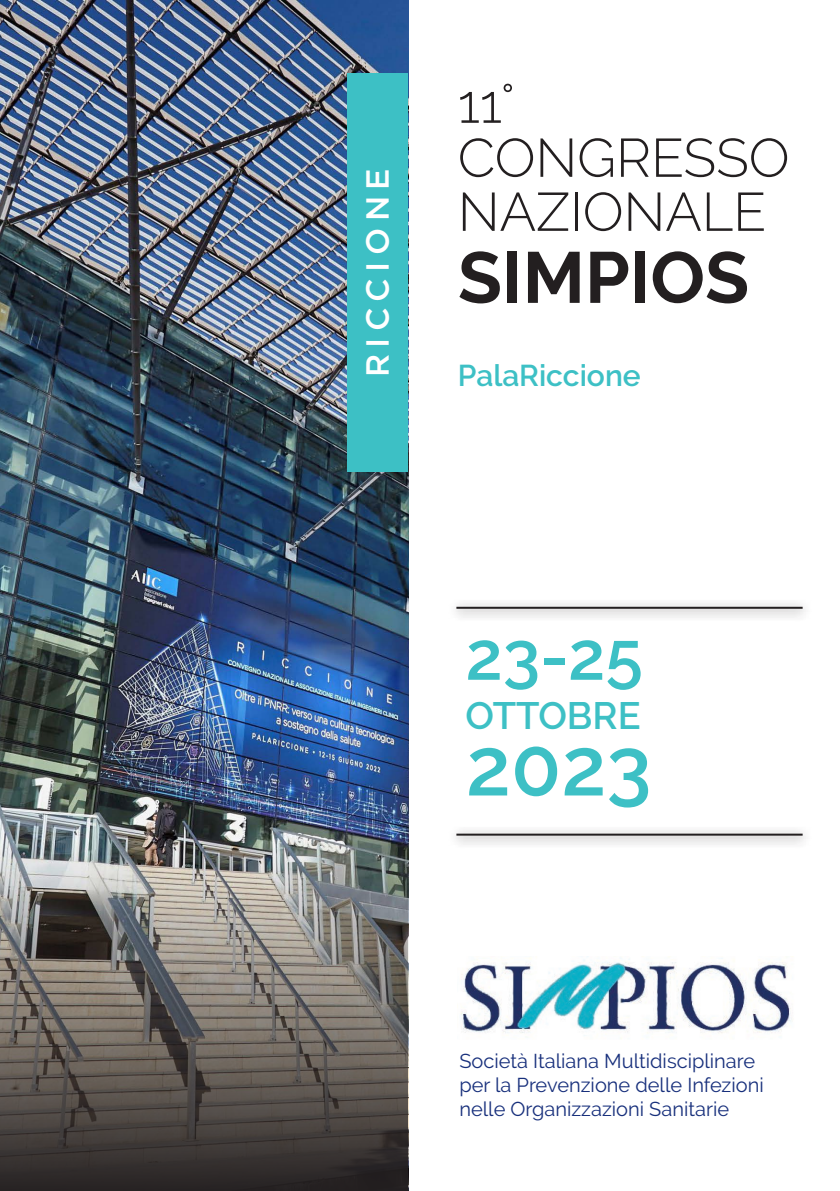
<style>
.page{position:relative;width:840px;height:1191px;background:#fff}
.page>*{position:absolute;margin:0;border:0;box-sizing:border-box;transform-origin:0 0}
.t1{font:600 82px "Raleway";color:#3dc0c5}
.t2{font:700 72px "Raleway";color:#231f20}
.t3{font:600 68px "Raleway";color:#3dc0c5}
.t4{font:300 54px "Raleway";color:#231f20}
.t5{font:600 38px "Raleway";color:#3dc0c5}
.t6{font:500 32px "Gotham";letter-spacing:.2em;color:#fff}
.t7{font:600 30px "Raleway";color:#3dc0c5}
.t8{font:20px "Raleway";color:#18307c}
</style>
<div class="page">
<img style="left:460px;top:956px;width:333px;height:83px">
<img style="left:0;top:0;width:408px;height:824px">
<div style="left:347px;top:73px;width:61px;height:399px;background:#3dc0c5"></div>
<div style="left:447px;top:825px;width:365px;height:24px;background:#231f20;opacity:.75"></div>
<hr style="left:456px;top:833px;width:346px;height:2px;background:#231f20">
<img style="left:0;top:824px;width:408px;height:367px">
<div style="left:447px;top:598px;width:365px;height:24px;background:#231f20;opacity:.75"></div>
<hr style="left:456px;top:607px;width:346px;height:2px;background:#231f20">
<p class="t6" style="left:356px;top:377px;width:210px;rotate:-90deg">RICCIONE</p>
<p class="t4" style="left:457px;top:72px;width:58px">11°</p>
<p class="t4" style="left:457px;top:126px;width:333px">CONGRESSO</p>
<p class="t4" style="left:457px;top:180px;width:310px">NAZIONALE</p>
<p class="t2" style="left:457px;top:236px;width:293px">SIMPIOS</p>
<p class="t7" style="left:457px;top:359px;width:184px">PalaRiccione</p>
<p class="t3" style="left:465px;top:616px;width:179px">23-25</p>
<p class="t5" style="left:465px;top:694px;width:177px">OTTOBRE</p>
<p class="t1" style="left:465px;top:719px;width:187px">2023</p>
<p class="t8" style="left:459px;top:1049px;width:297px">Società Italiana Multidisciplinare</p>
<p class="t8" style="left:459px;top:1073px;width:306px">per la Prevenzione delle Infezioni</p>
<p class="t8" style="left:459px;top:1097px;width:271px">nelle Organizzazioni Sanitarie</p>
</div>
